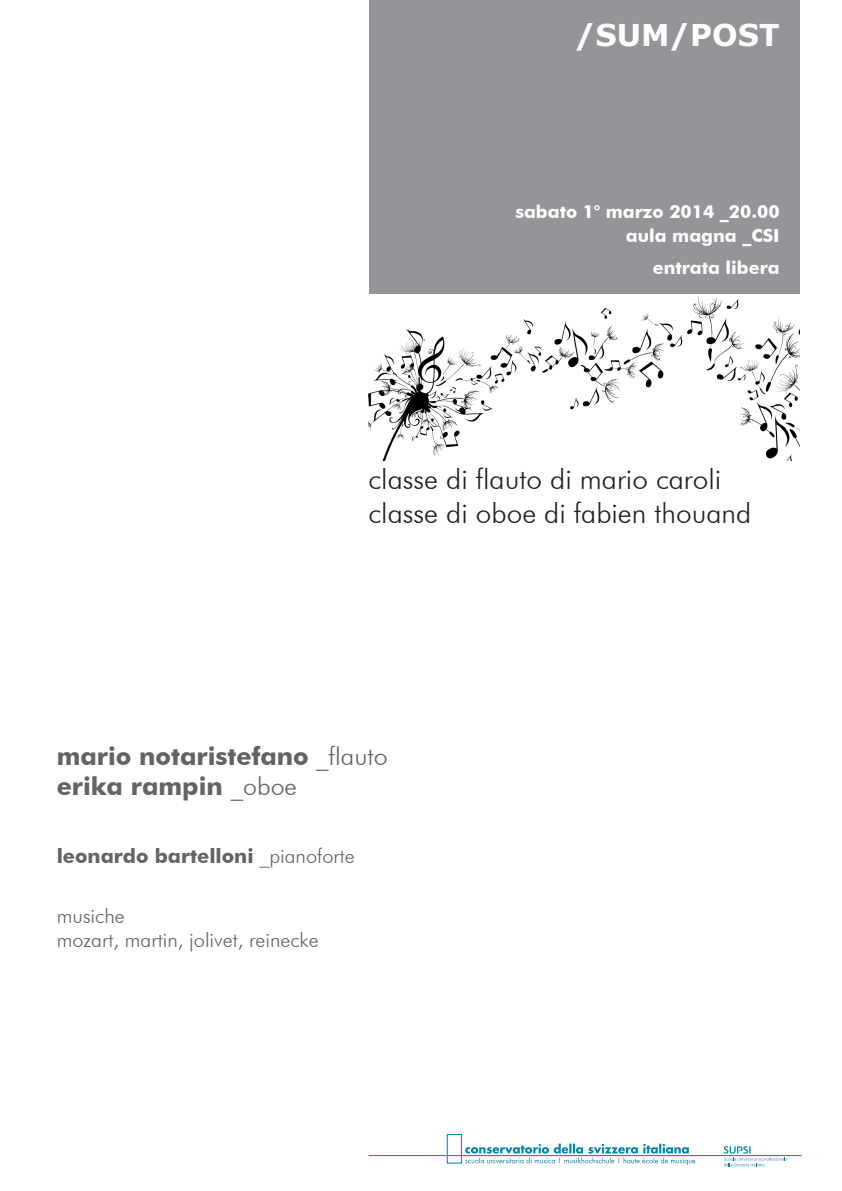
<style>
.page{position:relative;width:842px;height:1191px;background:#fff}
.page>*{position:absolute;margin:0;border:0;box-sizing:border-box;transform-origin:0 0}
.t1{font:700 30px "Verdana";color:#fff}
.t2{font:300 28px/33.6px "Futura BT";color:#231f20}
.t3{font:700 25px/30px "Futura BT";color:#636366}
.t4{font:300 20px/24px "Futura BT";color:#636366}
.t5{font:700 20px "Futura BT";color:#636366}
.t6{font:700 18px/24px "Futura BT";color:#fff;text-align:right}
.s1{font-weight:300}
</style>
<div class="page">
<div style="left:369px;top:0;width:430px;height:295px;background:#939598"></div>
<svg style="left:368px;top:1134px;width:434px;height:32px"></svg>
<img style="left:369px;top:295px;width:430px;height:165px">
<p class="t1" style="left:575px;top:13px;width:206px">/SUM/POST</p>
<p class="t6" style="left:515px;top:199px;width:266px">sabato 1° marzo 2014 _20.00 aula magna _CSI</p>
<p class="t6" style="left:653px;top:255px;width:128px">entrata libera</p>
<p class="t2" style="left:369px;top:462px;width:384px">classe di flauto di mario caroli classe di oboe di fabien thouand</p>
<p class="t3" style="left:57px;top:740px;width:332px">mario notaristefano <span class="s1">_flauto </span>erika rampin <span class="s1">_oboe</span></p>
<p class="t5" style="left:57px;top:843px;width:300px">leonardo bartelloni <span class="s1">_pianoforte</span></p>
<p class="t4" style="left:57px;top:903px;width:263px">musiche<br>mozart, martin, jolivet, reinecke</p>
</div>
